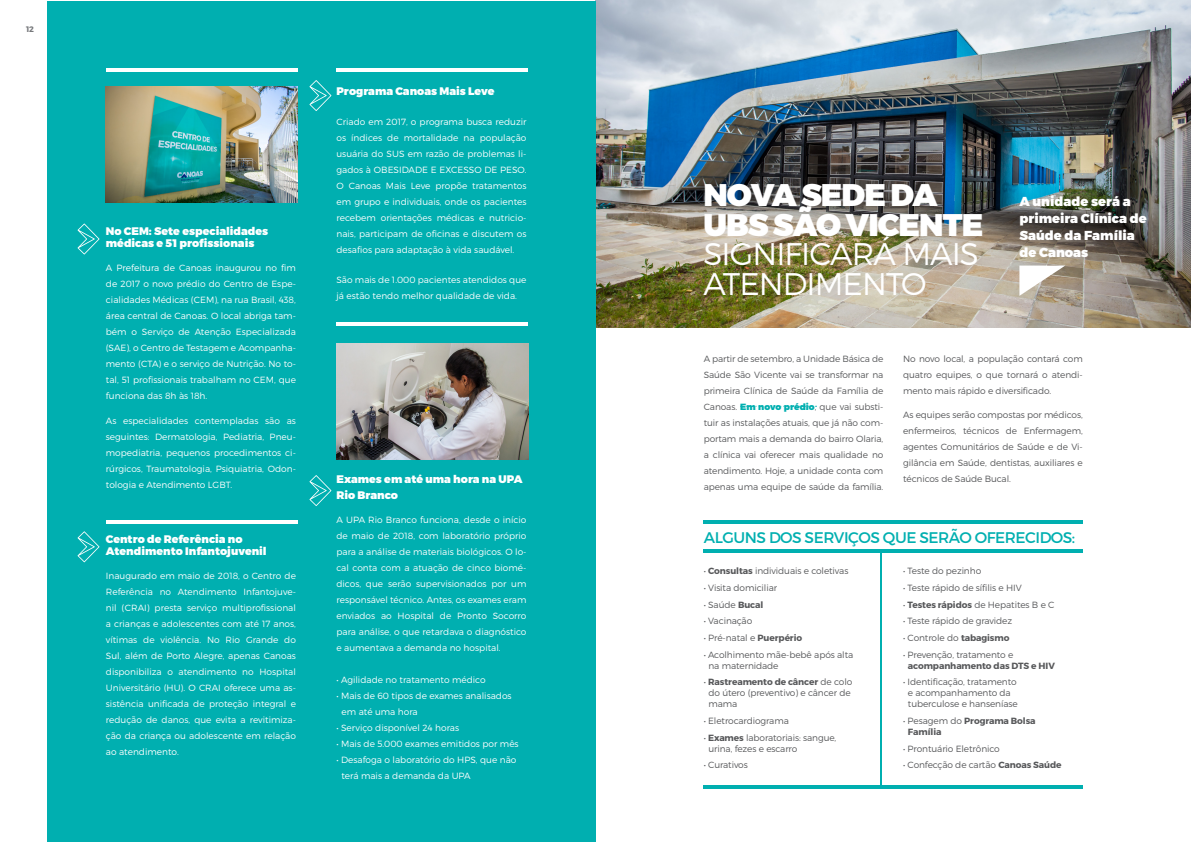
<style>
.page{position:relative;width:1191px;height:842px;background:#fff}
.page>*{position:absolute;margin:0;border:0;box-sizing:border-box;transform-origin:0 0}
.t1{font:300 31.3px/29.7px "Montserrat";letter-spacing:-.03em;color:#fff}
.t2{font:900 31.3px/29.7px "Montserrat";letter-spacing:-.03em;color:#fff}
.t3{font:15.4px "Montserrat";letter-spacing:-.03em;color:#00afb0}
.t4{font:900 13px/17.2px "Montserrat";color:#fff}
.t5{font:900 11px/12px "Montserrat";color:#fff}
.t6{font:300 9px/16px "Montserrat";color:#fff;text-align:justify}
.t7{font:300 9px/16px "Montserrat";letter-spacing:-.01em;color:#57585a;text-align:justify}
.t8{font:700 9px/11px "Montserrat";letter-spacing:-.01em;color:#57585a}
.t9{font:700 8px "Montserrat";color:#76787b}
.s1{font-weight:900;color:#00afb0}
.s2{font-weight:700}
.s3{font-weight:300}
</style>
<div class="page">
<img style="left:595px;top:0;width:596px;height:327px">
<div style="left:47px;top:1px;width:548px;height:840px;background:#00afb0"></div>
<svg style="left:78px;top:223px;width:21px;height:32px"></svg>
<svg style="left:78px;top:531px;width:21px;height:31px"></svg>
<svg style="left:309px;top:475px;width:22px;height:31px"></svg>
<svg style="left:309px;top:80px;width:22px;height:31px"></svg>
<hr style="left:106px;top:68px;width:192px;height:3px;background:#fff">
<hr style="left:336px;top:68px;width:192px;height:3px;background:#fff">
<hr style="left:106px;top:520px;width:192px;height:4px;background:#fff">
<hr style="left:336px;top:322px;width:192px;height:4px;background:#fff">
<img style="left:106px;top:86px;width:192px;height:116px">
<img style="left:336px;top:343px;width:192px;height:116px">
<hr style="left:703px;top:521px;width:379px;height:3px;background:#00afb0">
<hr style="left:703px;top:549px;width:379px;height:4px;background:#00afb0">
<hr style="left:703px;top:786px;width:379px;height:3px;background:#00afb0">
<svg style="left:740px;top:406px;width:76px;height:1px"></svg>
<svg style="left:1019px;top:266px;width:46px;height:30px"></svg>
<hr style="left:880px;top:551px;width:2px;height:236px;background:#00afb0">
<p class="t9" style="left:26px;top:25px;width:9px">12</p>
<p class="t5" style="left:106px;top:225px;width:164px">No CEM: Sete especialidades médicas e 51 profissionais</p>
<p class="t6" style="left:106px;top:260px;width:192px">A Prefeitura de Canoas inaugurou no fim de 2017 o novo prédio do Centro de Espe&shy;cialidades Médicas (CEM), na rua Brasil, 438, área central de Canoas. O local abriga tam&shy;bém o Serviço de Atenção Especializada (SAE), o Centro de Testagem e Acompanha&shy;mento (CTA) e o serviço de Nutrição. No to&shy;tal, 51 profissionais trabalham no CEM, que funciona das 8h às 18h.</p>
<p class="t6" style="left:106px;top:413px;width:192px">As especialidades contempladas são as seguintes: Dermatologia, Pediatria, Pneu&shy;mopediatria, pequenos procedimentos ci&shy;rúrgicos, Traumatologia, Psiquiatria, Odon&shy;tologia e Atendimento LGBT.</p>
<p class="t5" style="left:106px;top:533px;width:162px">Centro de Referência no<br>Atendimento Infantojuvenil</p>
<p class="t6" style="left:106px;top:568px;width:192px">Inaugurado em maio de 2018, o Centro de Referência no Atendimento Infantojuve&shy;nil (CRAI) presta serviço multiprofissional a crianças e adolescentes com até 17 anos, vítimas de violência. No Rio Grande do Sul, além de Porto Alegre, apenas Canoas disponibiliza o atendimento no Hospital Universitário (HU). O CRAI oferece uma as&shy;sistência unificada de proteção integral e redução de danos, que evita a revitimiza&shy;ção da criança ou adolescente em relação ao atendimento.</p>
<p class="t5" style="left:336px;top:86px;width:159px">Programa Canoas Mais Leve</p>
<p class="t6" style="left:336px;top:114px;width:192px">Criado em 2017, o programa busca reduzir os índices de mortalidade na população usuária do SUS em razão de problemas li&shy;gados à OBESIDADE E EXCESSO DE PESO.<br>O Canoas Mais Leve propõe tratamentos em grupo e individuais, onde os pacientes recebem orientações médicas e nutricio&shy;nais, participam de oficinas e discutem os desafios para adaptação à vida saudável.</p>
<p class="t6" style="left:336px;top:272px;width:191px">São mais de 1.000 pacientes atendidos que já estão tendo melhor qualidade de vida.</p>
<p class="t5" style="left:336px;top:471px;width:187px;line-height:16px">Exames em até uma hora na UPA<br>Rio Branco</p>
<p class="t6" style="left:336px;top:512px;width:192px">A UPA Rio Branco funciona, desde o início de maio de 2018, com laboratório próprio para a análise de materiais biológicos. O lo&shy;cal conta com a atuação de cinco biomé&shy;dicos, que serão supervisionados por um responsável técnico. Antes, os exames eram enviados ao Hospital de Pronto Socorro para análise, o que retardava o diagnóstico e aumentava a demanda no hospital.</p>
<p class="t6" style="left:336px;top:672px;width:151px">• Agilidade no tratamento médico</p>
<p class="t6" style="left:341px;top:688px;width:172px;text-indent:-5px">• Mais de 60 tipos de exames analisados em até uma hora</p>
<p class="t6" style="left:336px;top:720px;width:124px">• Serviço disponível 24 horas</p>
<p class="t6" style="left:336px;top:736px;width:184px">• Mais de 5.000 exames emitidos por mês</p>
<p class="t6" style="left:341px;top:752px;width:176px;text-indent:-5px">• Desafoga o laboratório do HPS, que não terá mais a demanda da UPA</p>
<h1 class="t2" style="left:703px;top:181px;width:281px">NOVA SEDE DA<br>UBS SÃO VICENTE</h1>
<h1 class="t1" style="left:703px;top:239px;width:277px">SIGNIFICARÁ MAIS<br>ATENDIMENTO</h1>
<h3 class="t4" style="left:1019px;top:193px;width:129px">A unidade será a primeira Clínica de<br>Saúde da Família de Canoas</h3>
<p class="t7" style="left:703px;top:351px;width:181px">A partir de setembro, a Unidade Básica de Saúde São Vicente vai se transformar na primeira Clínica de Saúde da Família de Canoas. <span class="s1">Em novo prédio</span>, que vai substi&shy;tuir as instalações atuais, que já não com&shy;portam mais a demanda do bairro Olaria, a clínica vai oferecer mais qualidade no atendimento. Hoje, a unidade conta com apenas uma equipe de saúde da família.</p>
<p class="t7" style="left:903px;top:351px;width:181px">No novo local, a população contará com quatro equipes, o que tornará o atendi&shy;mento mais rápido e diversificado.</p>
<p class="t7" style="left:903px;top:407px;width:181px">As equipes serão compostas por médicos, enfermeiros, técnicos de Enfermagem, agentes Comunitários de Saúde e de Vi&shy;gilância em Saúde, dentistas, auxiliares e técnicos de Saúde Bucal.</p>
<h2 class="t3" style="left:703px;top:528px;width:373px">ALGUNS DOS SERVIÇOS QUE SERÃO OFERECIDOS:</h2>
<p class="t7" style="left:703px;top:563px;width:146px">• <span class="s2">Consultas</span> individuais e coletivas</p>
<p class="t7" style="left:703px;top:580px;width:75px">• Visita domiciliar</p>
<p class="t7" style="left:703px;top:596px;width:61px">• Saúde <span class="s2">Bucal</span></p>
<p class="t7" style="left:703px;top:613px;width:50px">• Vacinação</p>
<p class="t7" style="left:703px;top:630px;width:100px">• Pré-natal e <span class="s2">Puerpério</span></p>
<p class="t7" style="left:708px;top:649px;width:146px;line-height:11px;text-indent:-5px">• Acolhimento mãe-bebê após alta na maternidade</p>
<p class="t7" style="left:708px;top:677px;width:145px;line-height:11px;text-align:left;text-indent:-5px">• <span class="s2">Rastreamento de câncer</span> de colo do útero (preventivo) e câncer de mama</p>
<p class="t7" style="left:703px;top:713px;width:87px">• Eletrocardiograma</p>
<p class="t7" style="left:708px;top:732px;width:129px;line-height:11px;text-indent:-5px">• <span class="s2">Exames</span> laboratoriais: sangue, urina, fezes e escarro</p>
<p class="t7" style="left:703px;top:757px;width:46px">• Curativos</p>
<p class="t7" style="left:903px;top:563px;width:80px">• Teste do pezinho</p>
<p class="t7" style="left:903px;top:580px;width:120px">• Teste rápido de sífilis e HIV</p>
<p class="t7" style="left:903px;top:596px;width:153px">• <span class="s2">Testes rápidos</span> de Hepatites B e C</p>
<p class="t7" style="left:903px;top:613px;width:110px">• Teste rápido de gravidez</p>
<p class="t7" style="left:903px;top:630px;width:108px">• Controle do <span class="s2">tabagismo</span></p>
<p class="t7" style="left:903px;top:646px;width:112px">• Prevenção, tratamento e</p>
<p class="t8" style="left:908px;top:660px;width:148px">acompanhamento das DTS e HIV</p>
<p class="t7" style="left:903px;top:677px;width:116px;line-height:11px;text-align:center">• Identificação, tratamento e acompanhamento da tuberculose e hanseníase</p>
<p class="t8" style="left:908px;top:715px;width:129px;text-indent:-5px"><span class="s3">• Pesagem do</span> Programa Bolsa<br>Família</p>
<p class="t7" style="left:903px;top:740px;width:98px">• Prontuário Eletrônico</p>
<p class="t7" style="left:903px;top:757px;width:160px">• Confecção de cartão <span class="s2">Canoas Saúde</span></p>
</div>
